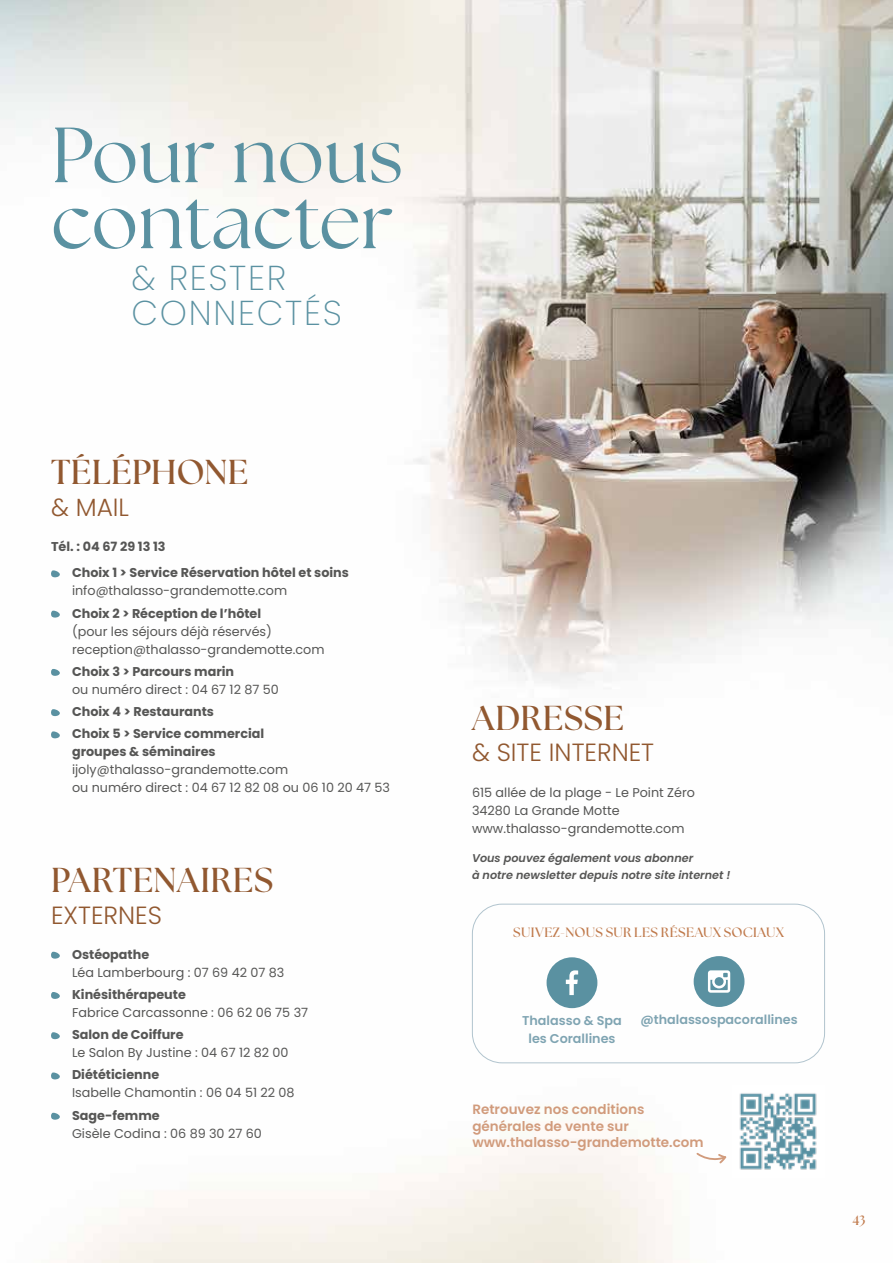
<style>
.page{position:relative;width:893px;height:1263px;background:#fff}
.page>*{position:absolute;margin:0;border:0;box-sizing:border-box;transform-origin:0 0}
.t1{font:78px/66px "The Seasons";color:#5a91a1}
.t2{font:700 34.5px "The Seasons";letter-spacing:.015em;color:#915830}
.t3{font:200 34.5px/34.5px "Poppins";letter-spacing:.05em;color:#5a91a1}
.t4{font:300 24.9px "Poppins";color:#915830}
.t5{font:600 13.5px/16.2px "Poppins";color:#d19b7c}
.t6{font:700 13.5px "The Seasons";letter-spacing:.03em;color:#c07a4c}
.t7{font:12.75px/18px "Poppins";color:#565655}
.t8{font:700 12.75px/26.5px "Poppins";color:#565655}
.t9{font:600 12.75px/18px "Poppins";color:#7fa4b2;text-align:center}
.t10{font:italic 600 11.25px/16.5px "Poppins";color:#565655}
</style>
<div class="page">
<img style="left:0;top:0;width:893px;height:1263px">
<svg style="left:50px;top:570px;width:10px;height:7px"></svg>
<svg style="left:50px;top:611px;width:10px;height:7px"></svg>
<svg style="left:50px;top:669px;width:10px;height:7px"></svg>
<svg style="left:50px;top:709px;width:10px;height:7px"></svg>
<svg style="left:50px;top:731px;width:10px;height:7px"></svg>
<svg style="left:50px;top:952px;width:10px;height:7px"></svg>
<svg style="left:50px;top:992px;width:10px;height:7px"></svg>
<svg style="left:50px;top:1032px;width:10px;height:7px"></svg>
<svg style="left:50px;top:1072px;width:10px;height:7px"></svg>
<svg style="left:50px;top:1113px;width:10px;height:7px"></svg>
<div style="left:472px;top:904px;width:353px;height:159px;background:#fff;border-radius:30px"></div>
<div style="left:472px;top:904px;width:353px;height:159px;border:1px solid #b1c4ce;border-radius:30px"></div>
<div style="left:547px;top:957px;width:50px;height:51px;background:#5a91a1;border-radius:50%"></div>
<svg style="left:566px;top:970px;width:12px;height:25px"></svg>
<div style="left:694px;top:956px;width:50px;height:51px;background:#5a91a1;border-radius:50%"></div>
<svg style="left:708px;top:970px;width:22px;height:23px"></svg>
<svg style="left:696px;top:1152px;width:30px;height:11px"></svg>
<img style="left:732px;top:1085px;width:93px;height:93px">
<h1 class="t1" style="left:51px;top:121px;width:354px">Pour nous contacter</h1>
<h2 class="t3" style="left:131px;top:261px;width:212px">&amp; RESTER<br>CONNECTÉS</h2>
<h2 class="t2" style="left:51px;top:449px;width:199px">TÉLÉPHONE</h2>
<h3 class="t4" style="left:51px;top:493px;width:80px">&amp; MAIL</h3>
<p class="t8" style="left:72px;top:533px;width:278px;text-indent:-21px">Tél. : 04 67 29 13 13<br>Choix 1 &gt; Service Réservation hôtel et soins</p>
<p class="t7" style="left:72px;top:582px;width:217px">info@thalasso-grandemotte.com</p>
<p class="t8" style="left:72px;top:600px;width:191px">Choix 2 &gt; Réception de l’hôtel</p>
<p class="t7" style="left:72px;top:622px;width:254px">(pour les séjours déjà réservés) reception@thalasso-grandemotte.com</p>
<p class="t8" style="left:72px;top:658px;width:164px">Choix 3 &gt; Parcours marin</p>
<p class="t7" style="left:72px;top:680px;width:208px">ou numéro direct : 04 67 12 87 50</p>
<p class="t8" style="left:72px;top:701px;width:194px;line-height:22.2px">Choix 4 &gt; Restaurants<br>Choix 5 &gt; Service commercial</p>
<p class="t8" style="left:72px;top:739px;width:145px">groupes &amp; séminaires</p>
<p class="t7" style="left:72px;top:761px;width:320px">ijoly@thalasso-grandemotte.com<br>ou numéro direct : 04 67 12 82 08 ou 06 10 20 47 53</p>
<h2 class="t2" style="left:51px;top:857px;width:224px">PARTENAIRES</h2>
<h3 class="t4" style="left:51px;top:900px;width:112px">EXTERNES</h3>
<p class="t8" style="left:72px;top:941px;width:79px">Ostéopathe</p>
<p class="t7" style="left:72px;top:963px;width:214px">Léa Lamberbourg : 07 69 42 07 83</p>
<p class="t8" style="left:72px;top:981px;width:115px">Kinésithérapeute</p>
<p class="t7" style="left:72px;top:1003px;width:238px">Fabrice Carcassonne : 06 62 06 75 37</p>
<p class="t8" style="left:72px;top:1021px;width:113px">Salon de Coiffure</p>
<p class="t7" style="left:72px;top:1044px;width:218px">Le Salon By Justine : 04 67 12 82 00</p>
<p class="t8" style="left:72px;top:1062px;width:89px">Diététicienne</p>
<p class="t7" style="left:72px;top:1084px;width:224px">Isabelle Chamontin : 06 04 51 22 08</p>
<p class="t8" style="left:72px;top:1102px;width:89px">Sage-femme</p>
<p class="t7" style="left:72px;top:1124px;width:191px">Gisèle Codina : 06 89 30 27 60</p>
<h2 class="t2" style="left:472px;top:694px;width:153px">ADRESSE</h2>
<h3 class="t4" style="left:472px;top:738px;width:184px">&amp; SITE INTERNET</h3>
<p class="t7" style="left:472px;top:784px;width:224px">615 allée de la plage - Le Point Zéro<br>34280 La Grande Motte www.thalasso-grandemotte.com</p>
<p class="t10" style="left:472px;top:850px;width:260px">Vous pouvez également vous abonner<br>à notre newsletter depuis notre site internet !</p>
<p class="t6" style="left:513px;top:923px;width:272px">SUIVEZ-NOUS SUR LES RÉSEAUX SOCIAUX</p>
<p class="t9" style="left:522px;top:1012px;width:101px">Thalasso &amp; Spa les Corallines</p>
<p class="t9" style="left:640px;top:1011px;width:159px">@thalassospacorallines</p>
<p class="t5" style="left:472px;top:1101px;width:233px">Retrouvez nos conditions générales de vente sur www.thalasso-grandemotte.com</p>
<p class="t6" style="left:852px;top:1211px;width:15px">43</p>
</div>
